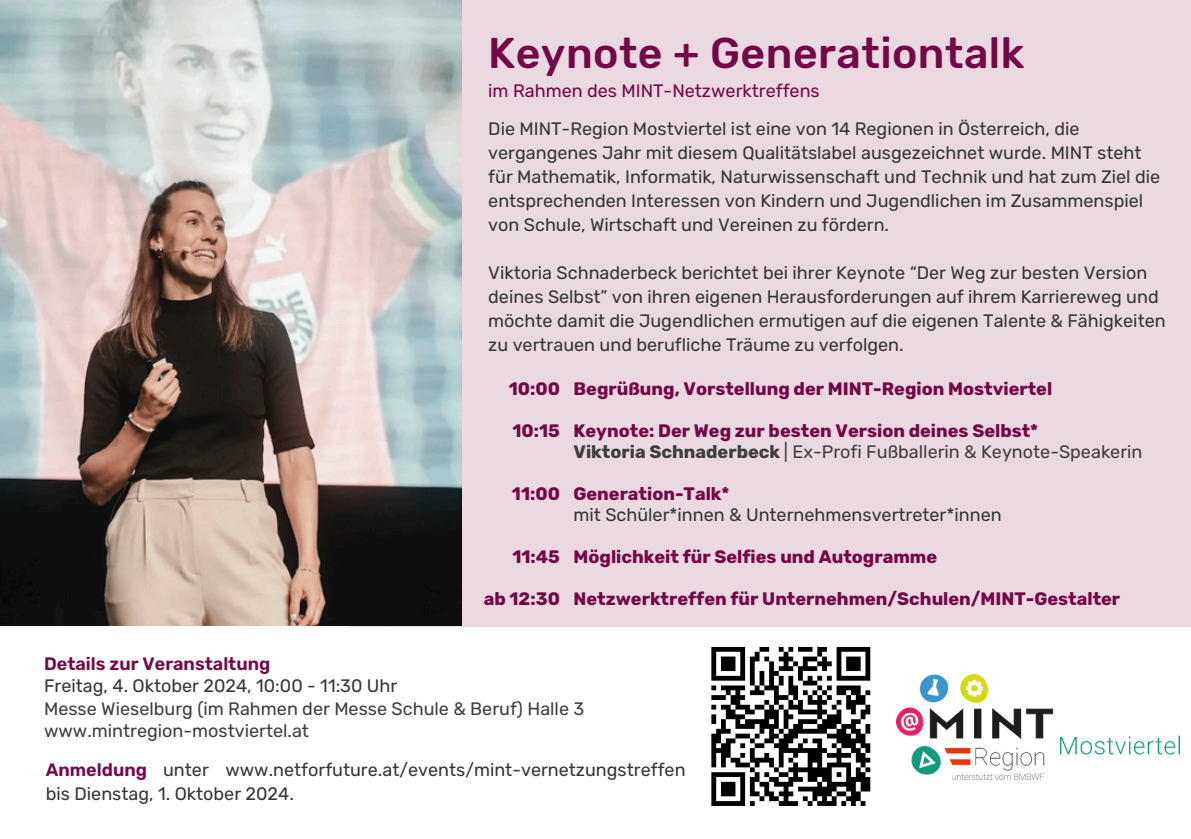
<style>
.page{position:relative;width:1191px;height:839px;background:#fff}
.page>*{position:absolute;margin:0;border:0;box-sizing:border-box;transform-origin:0 0}
.t1{font:500 42.8px "Rubik";letter-spacing:.01em;color:#740847}
.t2{font:18px/24px "Rubik";color:#333738}
.t3{font:700 18px "Rubik";color:#740847}
.t4{font:18px "Rubik";color:#3f3e3f}
.t5{font:18px "Rubik";color:#740847}
.t6{font:600 18px "Rubik";color:#740847}
.s1{font-weight:700}
.s2{font-weight:600;color:#740847}
</style>
<div class="page">
<div style="left:350px;top:0;width:841px;height:626px;background:#ead9e1"></div>
<svg style="left:711px;top:646px;width:160px;height:160px"></svg>
<img style="left:0;top:0;width:462px;height:626px">
<img style="left:896px;top:674px;width:284px;height:105px">
<p class="t1" style="left:488px;top:28px;width:538px">Keynote + Generationtalk</p>
<p class="t5" style="left:488px;top:80px;width:333px">im Rahmen des MINT-Netzwerktreffens</p>
<p class="t2" style="left:488px;top:117px;width:673px">Die MINT-Region Mostviertel ist eine von 14 Regionen in Österreich, die vergangenes Jahr mit diesem Qualitätslabel ausgezeichnet wurde. MINT steht für Mathematik, Informatik, Naturwissenschaft und Technik und hat zum Ziel die entsprechenden Interessen von Kindern und Jugendlichen im Zusammenspiel von Schule, Wirtschaft und Vereinen zu fördern.</p>
<p class="t2" style="left:488px;top:261px;width:679px">Viktoria Schnaderbeck berichtet bei ihrer Keynote “Der Weg zur besten Version deines Selbst” von ihren eigenen Herausforderungen auf ihrem Karriereweg und möchte damit die Jugendlichen ermutigen auf die eigenen Talente &amp; Fähigkeiten zu vertrauen und berufliche Träume zu verfolgen.</p>
<p class="t3" style="left:509px;top:378px;width:53px">10:00</p>
<p class="t3" style="left:513px;top:420px;width:49px">10:15</p>
<h2 class="t3" style="left:512px;top:483px;width:50px">11:00</h2>
<h2 class="t3" style="left:512px;top:546px;width:49px">11:45</h2>
<p class="t3" style="left:484px;top:588px;width:78px">ab 12:30</p>
<p class="t3" style="left:574px;top:378px;width:480px">Begrüßung, Vorstellung der MINT-Region Mostviertel</p>
<p class="t3" style="left:574px;top:420px;width:466px">Keynote: Der Weg zur besten Version deines Selbst*</p>
<p class="t4" style="left:574px;top:441px;width:570px"><span class="s1">Viktoria Schnaderbeck</span> | Ex-Profi Fußballerin &amp; Keynote-Speakerin</p>
<h2 class="t3" style="left:574px;top:483px;width:158px">Generation-Talk*</h2>
<h2 class="t2" style="left:574px;top:503px;width:430px">mit Schüler*innen &amp; Unternehmensvertreter*innen</h2>
<h2 class="t3" style="left:574px;top:546px;width:365px">Möglichkeit für Selfies und Autogramme</h2>
<h2 class="t3" style="left:574px;top:588px;width:548px">Netzwerktreffen für Unternehmen/Schulen/MINT-Gestalter</h2>
<h2 class="t6" style="left:44px;top:652px;width:228px">Details zur Veranstaltung</h2>
<h2 class="t2" style="left:44px;top:673px;width:355px">Freitag, 4. Oktober 2024, 10:00 - 11:30 Uhr</h2>
<p class="t4" style="left:44px;top:697px;width:542px">Messe Wieselburg (im Rahmen der Messe Schule &amp; Beruf) Halle 3</p>
<p class="t4" style="left:44px;top:720px;width:266px">www.mintregion-mostviertel.at</p>
<p class="t2" style="left:46px;top:758px;width:641px"><span class="s2">Anmeldung</span> unter www.netforfuture.at/events/mint-vernetzungstreffen bis Dienstag, 1. Oktober 2024.</p>
</div>
